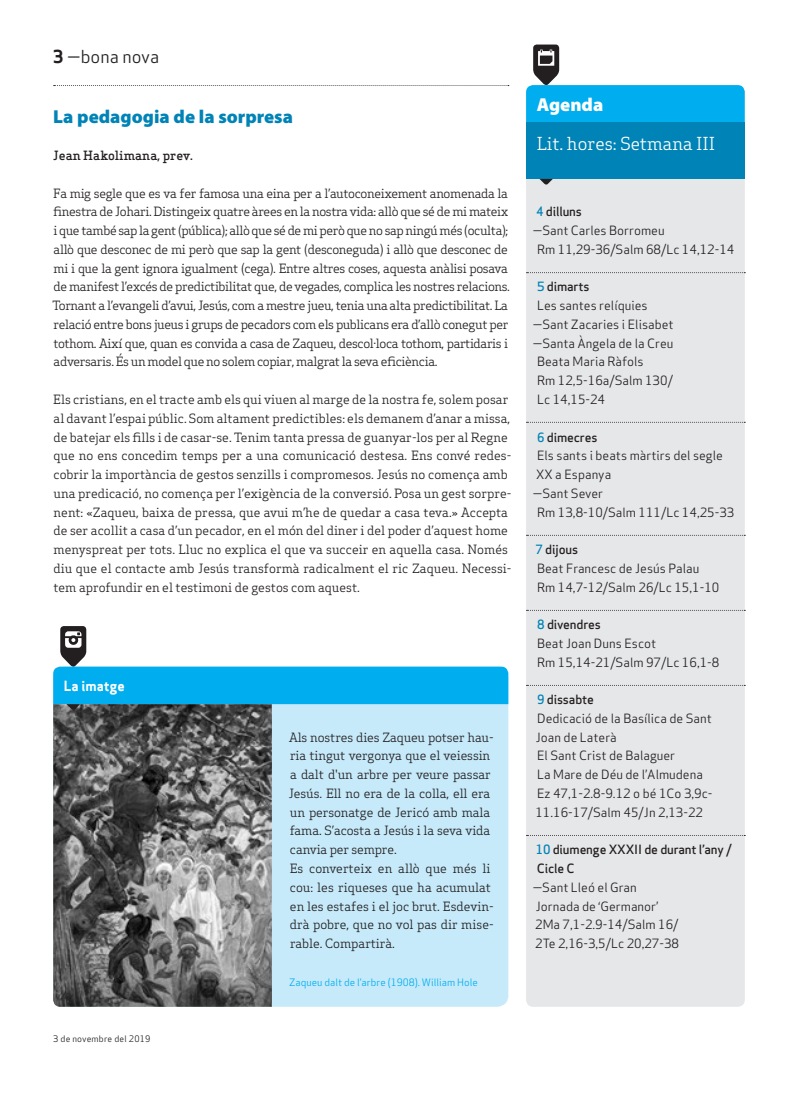
<style>
.page{position:relative;width:798px;height:1099px;background:#fff}
.page>*{position:absolute;margin:0;border:0;box-sizing:border-box;transform-origin:0 0}
.Titular_Petit{font:900 18.75px "Myriad Pro";color:#0083b6}
.Titular_Secció{font:900 18.75px "Myriad Pro";color:#fff}
.Subtitol_Secció{font:17.5px "Apex Serif";color:#fff}
.Capçalera{font:17.5px "Apex Sans Book T";color:#231f20}
.Titular_Secció_Petit{font:13.75px "Apex Sans Bold T";color:#fff}
.Text_General{font:12.5px/18.8px "Apex Serif";letter-spacing:-.01em;color:#231f20}
.Text_General-2{font:12.5px/18.8px "Apex Serif";letter-spacing:-.03em;color:#231f20}
.Text_General-3{font:12.5px/18.8px "Apex Sans Book T";color:#231f20}
.Text_General-4{font:12.5px/18.8px "Apex Sans Medium T";letter-spacing:-.01em;color:#231f20}
.Autors{font:500 12.5px "Apex Serif";color:#231f20}
.Credit_La_Imatge{font:10px "Apex Sans Book T";color:#00aeef}
.Data_Peu{font:8.75px "Apex Sans Book T";letter-spacing:.02em;color:#231f20}
.s1{font-family:"Apex Sans Bold T"}
.s2{color:#0083b6}
</style>
<div class="page">
<svg style="left:54px;top:85px;width:454px;height:1px"></svg>
<div style="left:526px;top:179px;width:218px;height:827px;background:#e6e7e9"></div>
<svg style="left:526px;top:272px;width:219px;height:1px"></svg>
<svg style="left:526px;top:422px;width:219px;height:1px"></svg>
<svg style="left:526px;top:535px;width:219px;height:1px"></svg>
<svg style="left:526px;top:610px;width:219px;height:1px"></svg>
<svg style="left:526px;top:685px;width:219px;height:1px"></svg>
<svg style="left:526px;top:835px;width:219px;height:1px"></svg>
<svg style="left:526px;top:45px;width:218px;height:78px"></svg>
<div style="left:526px;top:123px;width:218px;height:56px;background:#0083b6"></div>
<svg style="left:539px;top:179px;width:13px;height:6px"></svg>
<div style="left:53px;top:666px;width:455px;height:340px;background:#c6eafa;border-radius:11px"></div>
<img style="left:53px;top:710px;width:219px;height:296px">
<svg style="left:53px;top:626px;width:455px;height:84px"></svg>
<p class="Capçalera" style="left:53px;top:46px;width:107px"><span class="s1">3</span> —bona nova</p>
<p class="Titular_Petit" style="left:53px;top:104px;width:241px">La pedagogia de la sorpresa</p>
<p class="Autors" style="left:53px;top:148px;width:141px">Jean Hakolimana, prev.</p>
<p class="Text_General-2" style="left:52px;top:183px;width:459px">Fa mig segle que es va fer famosa una eina per a l’autoconeixement anomenada la finestra de Johari. Distingeix quatre àrees en la nostra vida: allò que sé de mi mateix i que també sap la gent (pública); allò que sé de mi però que no sap ningú més (oculta); allò que desconec de mi però que sap la gent (desconeguda) i allò que desconec de mi i que la gent ignora igualment (cega). Entre altres coses, aquesta anàlisi posava de manifest l’excés de predictibilitat que, de vegades, complica les nostres relacions.<br>Tornant a l’evangeli d’avui, Jesús, com a mestre jueu, tenia una alta predictibilitat. La relació entre bons jueus i grups de pecadors com els publicans era d’allò conegut per tothom. Així que, quan es convida a casa de Zaqueu, descol·loca tothom, partidaris i adversaris. És un model que no solem copiar, malgrat la seva eficiència.</p>
<p class="Text_General" style="left:53px;top:390px;width:459px">Els cristians, en el tracte amb els qui viuen al marge de la nostra fe, solem posar al davant l’espai públic. Som altament predictibles: els demanem d’anar a missa, de batejar els fills i de casar-se. Tenim tanta pressa de guanyar-los per al Regne que no ens concedim temps per a una comunicació destesa. Ens convé redes&shy;cobrir la importància de gestos senzills i compromesos. Jesús no comença amb una predicació, no comença per l’exigència de la conversió. Posa un gest sorpre&shy;nent: «Zaqueu, baixa de pressa, que avui m’he de quedar a casa teva.» Accepta de ser acollit a casa d’un pecador, en el món del diner i del poder d’aquest home menyspreat per tots. Lluc no explica el que va succeir en aquella casa. Només diu que el contacte amb Jesús transformà radicalment el ric Zaqueu. Necessi&shy;tem aprofundir en el testimoni de gestos com aquest.</p>
<p class="Titular_Secció_Petit" style="left:64px;top:677px;width:62px">La imatge</p>
<p class="Data_Peu" style="left:53px;top:1032px;width:99px">3 de novembre del 2019</p>
<p class="Text_General" style="left:289px;top:727px;width:206px">Als nostres dies Zaqueu potser hau&shy;ria tingut vergonya que el veiessin a dalt d'un arbre per veure passar<br>Jesús. Ell no era de la colla, ell era un personatge de Jericó amb mala fama. S’acosta a Jesús i la seva vida canvia per sempre.</p>
<p class="Text_General" style="left:289px;top:858px;width:205px">Es converteix en allò que més li cou: les riqueses que ha acumulat en les estafes i el joc brut. Esdevin&shy;drà pobre, que no vol pas dir mise&shy;rable. Compartirà.</p>
<p class="Credit_La_Imatge" style="left:289px;top:975px;width:190px">Zaqueu dalt de l’arbre (1908). William Hole</p>
<p class="Titular_Secció" style="left:536px;top:92px;width:68px">Agenda</p>
<p class="Subtitol_Secció" style="left:536px;top:133px;width:180px">Lit. hores: Setmana III</p>
<p class="Text_General-4" style="left:536px;top:202px;width:47px"><span class="s2">4</span> dilluns</p>
<p class="Text_General-3" style="left:532px;top:221px;width:133px">—Sant Carles Borromeu</p>
<p class="Text_General-3" style="left:537px;top:240px;width:199px">Rm 11,29-36/Salm 68/Lc 14,12-14</p>
<p class="Text_General-4" style="left:537px;top:277px;width:54px"><span class="s2">5</span> dimarts</p>
<p class="Text_General-3" style="left:537px;top:296px;width:112px">Les santes relíquies</p>
<p class="Text_General-3" style="left:532px;top:315px;width:142px">—Sant Zacaries i Elisabet</p>
<p class="Text_General-3" style="left:532px;top:333px;width:142px">—Santa Àngela de la Creu</p>
<p class="Text_General-3" style="left:537px;top:352px;width:108px">Beata Maria Ràfols</p>
<p class="Text_General-3" style="left:537px;top:371px;width:137px">Rm 12,5-16a/Salm 130/</p>
<p class="Text_General-3" style="left:537px;top:390px;width:69px">Lc 14,15-24</p>
<p class="Text_General-4" style="left:537px;top:427px;width:62px"><span class="s2">6</span> dimecres</p>
<p class="Text_General-3" style="left:536px;top:446px;width:188px">Els sants i beats màrtirs del segle<br>XX a Espanya</p>
<p class="Text_General-3" style="left:532px;top:483px;width:72px">—Sant Sever</p>
<p class="Text_General-3" style="left:537px;top:502px;width:199px">Rm 13,8-10/Salm 111/Lc 14,25-33</p>
<p class="Text_General-4" style="left:535px;top:540px;width:44px"><span class="s2">7</span> dijous</p>
<p class="Text_General-3" style="left:537px;top:558px;width:164px">Beat Francesc de Jesús Palau</p>
<p class="Text_General-3" style="left:537px;top:577px;width:184px">Rm 14,7-12/Salm 26/Lc 15,1-10</p>
<p class="Text_General-4" style="left:537px;top:615px;width:65px"><span class="s2">8</span> divendres</p>
<p class="Text_General-3" style="left:537px;top:633px;width:121px">Beat Joan Duns Escot</p>
<p class="Text_General-3" style="left:537px;top:652px;width:184px">Rm 15,14-21/Salm 97/Lc 16,1-8</p>
<p class="Text_General-4" style="left:537px;top:690px;width:58px"><span class="s2">9</span> dissabte</p>
<p class="Text_General-3" style="left:535px;top:708px;width:177px">Dedicació de la Basílica de Sant<br>Joan de Laterà</p>
<p class="Text_General-3" style="left:537px;top:746px;width:139px">El Sant Crist de Balaguer</p>
<p class="Text_General-3" style="left:537px;top:765px;width:167px">La Mare de Déu de l’Almudena</p>
<p class="Text_General-3" style="left:535px;top:783px;width:178px">Ez 47,1-2.8-9.12 o bé 1Co 3,9c-<br>11.16-17/Salm 45/Jn 2,13-22</p>
<p class="Text_General-4" style="left:535px;top:840px;width:197px"><span class="s2">10</span> diumenge XXXII de durant l’any /<br>Cicle C</p>
<p class="Text_General-3" style="left:532px;top:877px;width:105px">—Sant Lleó el Gran</p>
<p class="Text_General-3" style="left:535px;top:896px;width:124px">Jornada de ‘Germanor’</p>
<p class="Text_General-3" style="left:535px;top:915px;width:145px">2Ma 7,1-2.9-14/Salm 16/</p>
<p class="Text_General-3" style="left:535px;top:933px;width:145px">2Te 2,16-3,5/Lc 20,27-38</p>
</div>
